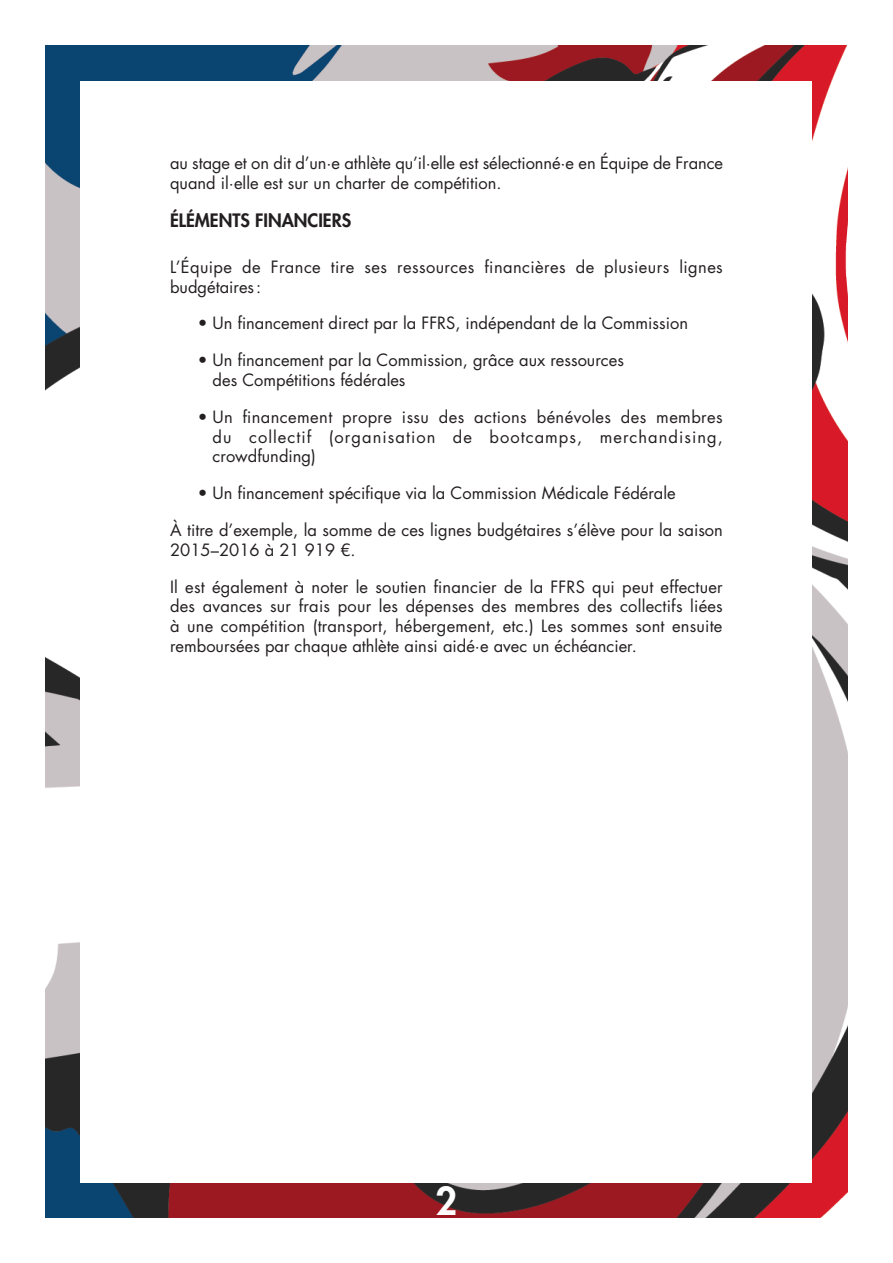
<style>
.page{position:relative;width:893px;height:1263px;background:#fff}
.page>*{position:absolute;margin:0;border:0;box-sizing:border-box;transform-origin:0 0}
.Pagination{font:800 37.5px "Futura Std";color:#fff}
.Sous-titre{font:800 18px "Futura Std";color:#231f20}
.Texte_courant{font:16.5px/19.8px "Futura Std";color:#231f20}
.Texte_courant-2{font:16.5px/19.8px "Futura Std";letter-spacing:.025em;color:#231f20}
.Liste_sans{font:16.5px "Futura Std";color:#231f20}
</style>
<div class="page">
<img style="left:45px;top:45px;width:803px;height:1173px">
<div style="left:81px;top:81px;width:731px;height:1101px;background:#fff"></div>
<p class="Texte_courant" style="left:170px;top:153px;width:554px">au stage et on dit d’un·e athlète qu’il·elle est sélectionné·e en Équipe de France quand il·elle est sur un charter de compétition.</p>
<p class="Sous-titre" style="left:170px;top:209px;width:183px">ÉLÉMENTS FINANCIERS</p>
<p class="Texte_courant-2" style="left:170px;top:257px;width:554px">L’Équipe de France tire ses ressources financières de plusieurs lignes budgétaires:</p>
<p class="Texte_courant" style="left:198px;top:314px;width:492px">• Un financement direct par la FFRS, indépendant de la Commission</p>
<p class="Texte_courant" style="left:198px;top:350px;width:428px">• Un financement par la Commission, grâce aux ressources</p>
<p class="Liste_sans" style="left:213px;top:369px;width:194px">des Compétitions fédérales</p>
<p class="Texte_courant" style="left:213px;top:407px;width:512px;text-align:justify;text-indent:-15px">• Un financement propre issu des actions bénévoles des membres du collectif (organisation de bootcamps, merchandising, crowdfunding)</p>
<p class="Texte_courant" style="left:198px;top:483px;width:479px">• Un financement spécifique via la Commission Médicale Fédérale</p>
<p class="Texte_courant" style="left:170px;top:520px;width:554px">À titre d’exemple, la somme de ces lignes budgétaires s’élève pour la saison<br>2015–2016 à 21 919 €.</p>
<p class="Texte_courant" style="left:170px;top:577px;width:554px;text-align:justify">Il est également à noter le soutien financier de la FFRS qui peut effectuer des avances sur frais pour les dépenses des membres des collectifs liées à une compétition (transport, hébergement, etc.) Les sommes sont ensuite remboursées par chaque athlète ainsi aidé·e avec un échéancier.</p>
<p class="Pagination" style="left:436px;top:1178px;width:23px">2</p>
</div>
